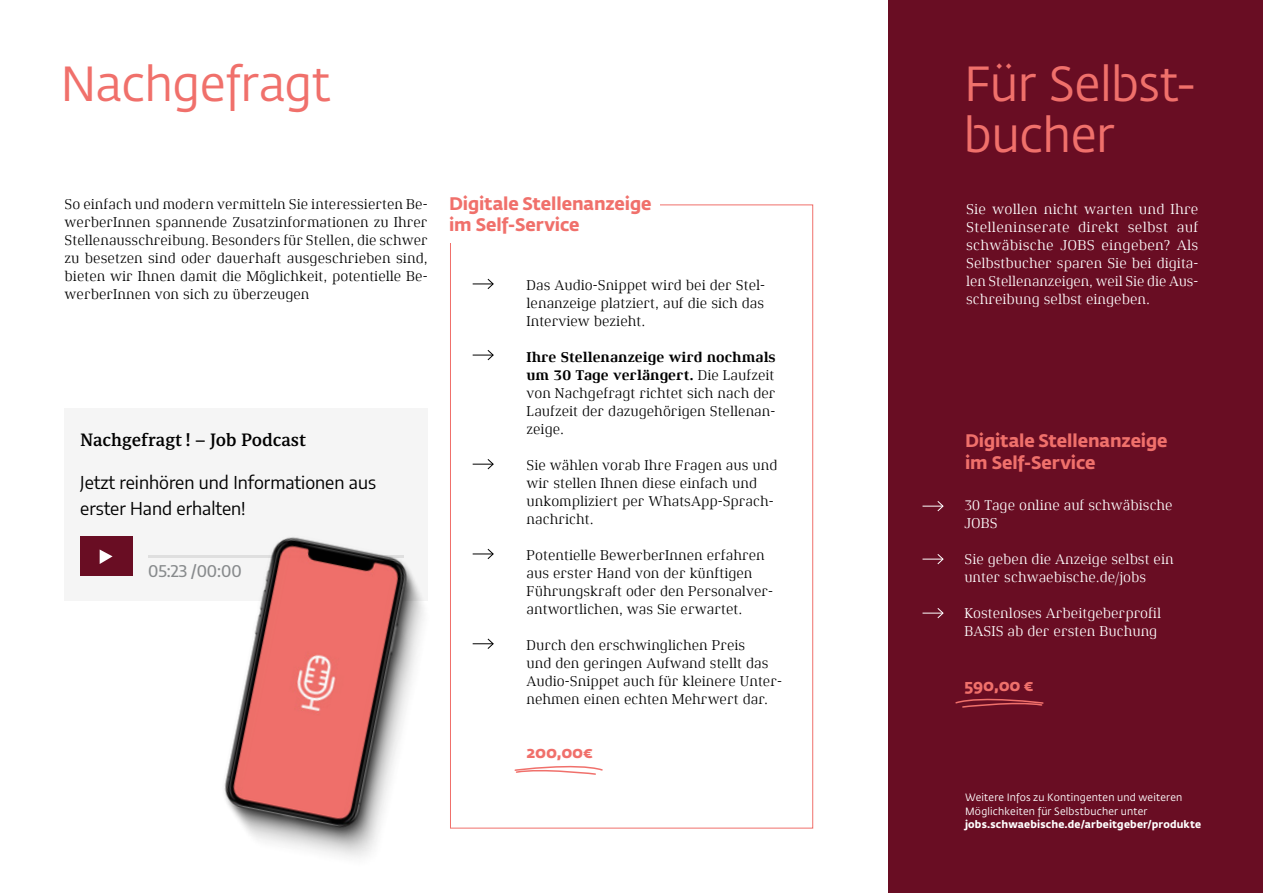
<style>
.page{position:relative;width:1263px;height:893px;background:#fff}
.page>*{position:absolute;margin:0;border:0;box-sizing:border-box;transform-origin:0 0}
.t1{font:48.75px/51px "Fedra Sans Std";letter-spacing:-.01em;color:#f0706b}
.t2{font:700 18px/21.6px "Fedra Sans Std";letter-spacing:-.005em;color:#f0706b}
.t3{font:17.7px/25.8px "Encode Sans";color:#000}
.t4{font:500 17.7px "Sindelar";color:#000}
.t5{font:700 16.5px "Fedra Sans Std";letter-spacing:.025em;color:#f0706b}
.t6{font:500 16.2px "Encode Sans";color:#888b8d}
.t7{font:14.25px/18px "Xenois Serif Pro";color:#000;text-align:justify}
.t8{font:14.25px/18px "Xenois Serif Pro";color:#fff}
.t9{font:10.5px/13.5px "Fedra Sans Std";letter-spacing:.02em;color:#fff}
.t10{font:700 10.5px "Fedra Sans Std";letter-spacing:.015em;color:#fff}
.s1{font-weight:700}
</style>
<div class="page">
<svg style="left:473px;top:350px;width:21px;height:11px"></svg>
<svg style="left:473px;top:459px;width:21px;height:11px"></svg>
<svg style="left:488px;top:548px;width:6px;height:11px"></svg>
<svg style="left:488px;top:638px;width:6px;height:11px"></svg>
<svg style="left:473px;top:278px;width:21px;height:11px"></svg>
<div style="left:888px;top:0;width:375px;height:893px;background:#690d23"></div>
<svg style="left:922px;top:501px;width:22px;height:11px"></svg>
<svg style="left:922px;top:554px;width:22px;height:11px"></svg>
<svg style="left:922px;top:608px;width:22px;height:11px"></svg>
<svg style="left:955px;top:698px;width:89px;height:10px"></svg>
<svg style="left:514px;top:765px;width:89px;height:10px"></svg>
<div style="left:64px;top:408px;width:364px;height:192px;background:#f5f5f5"></div>
<hr style="left:148px;top:555px;width:255px;height:3px;background:#dfdfdf">
<div style="left:80px;top:537px;width:52px;height:39px;background:#690d23"></div>
<svg style="left:100px;top:549px;width:13px;height:15px"></svg>
<img style="left:224px;top:469px;width:264px;height:388px">
<h1 class="t1" style="left:60px;top:60px;width:272px">Nachgefragt</h1>
<p class="t7" style="left:65px;top:195px;width:365px">So einfach und modern vermitteln Sie interessierten Be&shy;werberInnen spannende Zusatzinformationen zu Ihrer Stellenausschreibung. Besonders für Stellen, die schwer zu besetzen sind oder dauerhaft ausgeschrieben sind, bieten wir Ihnen damit die Möglichkeit, potentielle Be&shy;werberInnen von sich zu überzeugen</p>
<p class="t4" style="left:80px;top:430px;width:227px">Nachgefragt ! – Job Podcast</p>
<p class="t3" style="left:80px;top:469px;width:297px">Jetzt reinhören und Informationen aus erster Hand erhalten!</p>
<p class="t6" style="left:148px;top:560px;width:95px">05:23 /00:00</p>
<p class="t2" style="left:449px;top:193px;width:204px">Digitale Stellenanzeige im Self-Service</p>
<p class="t7" style="left:527px;top:276px;width:240px">Das Audio-Snippet wird bei der Stel&shy;lenanzeige platziert, auf die sich das Interview bezieht.</p>
<p class="t7" style="left:527px;top:348px;width:251px"><span class="s1">Ihre Stellenanzeige wird nochmals um 30 Tage verlängert.</span> Die Laufzeit von Nachgefragt richtet sich nach der Laufzeit der dazugehörigen Stellenan&shy;zeige.</p>
<p class="t7" style="left:527px;top:456px;width:252px;text-align:left">Sie wählen vorab Ihre Fragen aus und wir stellen Ihnen diese einfach und unkompliziert per WhatsApp-Sprach&shy;nachricht.</p>
<p class="t7" style="left:527px;top:546px;width:248px;text-align:left">Potentielle BewerberInnen erfahren aus erster Hand von der künftigen Führungskraft oder den Personalver&shy;antwortlichen, was Sie erwartet.</p>
<p class="t7" style="left:527px;top:636px;width:257px;text-align:left">Durch den erschwinglichen Preis<br>und den geringen Aufwand stellt das Audio-Snippet auch für kleinere Unter&shy;nehmen einen echten Mehrwert dar.</p>
<p class="t5" style="left:527px;top:741px;width:68px">200,00€</p>
<h1 class="t1" style="left:964px;top:59px;width:235px">Für Selbst&shy;bucher</h1>
<p class="t8" style="left:966px;top:200px;width:234px;text-align:justify">Sie wollen nicht warten und Ihre Stelleninserate direkt selbst auf schwäbische JOBS eingeben? Als Selbstbucher sparen Sie bei digita&shy;len Stellenanzeigen, weil Sie die Aus&shy;schreibung selbst eingeben.</p>
<p class="t2" style="left:965px;top:430px;width:204px">Digitale Stellenanzeige im Self-Service</p>
<p class="t8" style="left:964px;top:497px;width:210px">30 Tage online auf schwäbische<br>JOBS</p>
<p class="t8" style="left:964px;top:551px;width:211px">Sie geben die Anzeige selbst ein unter schwaebische.de/jobs</p>
<p class="t8" style="left:964px;top:605px;width:198px">Kostenloses Arbeitgeberprofil<br>BASIS ab der ersten Buchung</p>
<p class="t5" style="left:964px;top:674px;width:71px">590,00 €</p>
<p class="t9" style="left:965px;top:791px;width:219px">Weitere Infos zu Kontingenten und weiteren<br>Möglichkeiten für Selbstbucher unter</p>
<p class="t10" style="left:965px;top:818px;width:238px">jobs.schwaebische.de/arbeitgeber/produkte</p>
</div>
